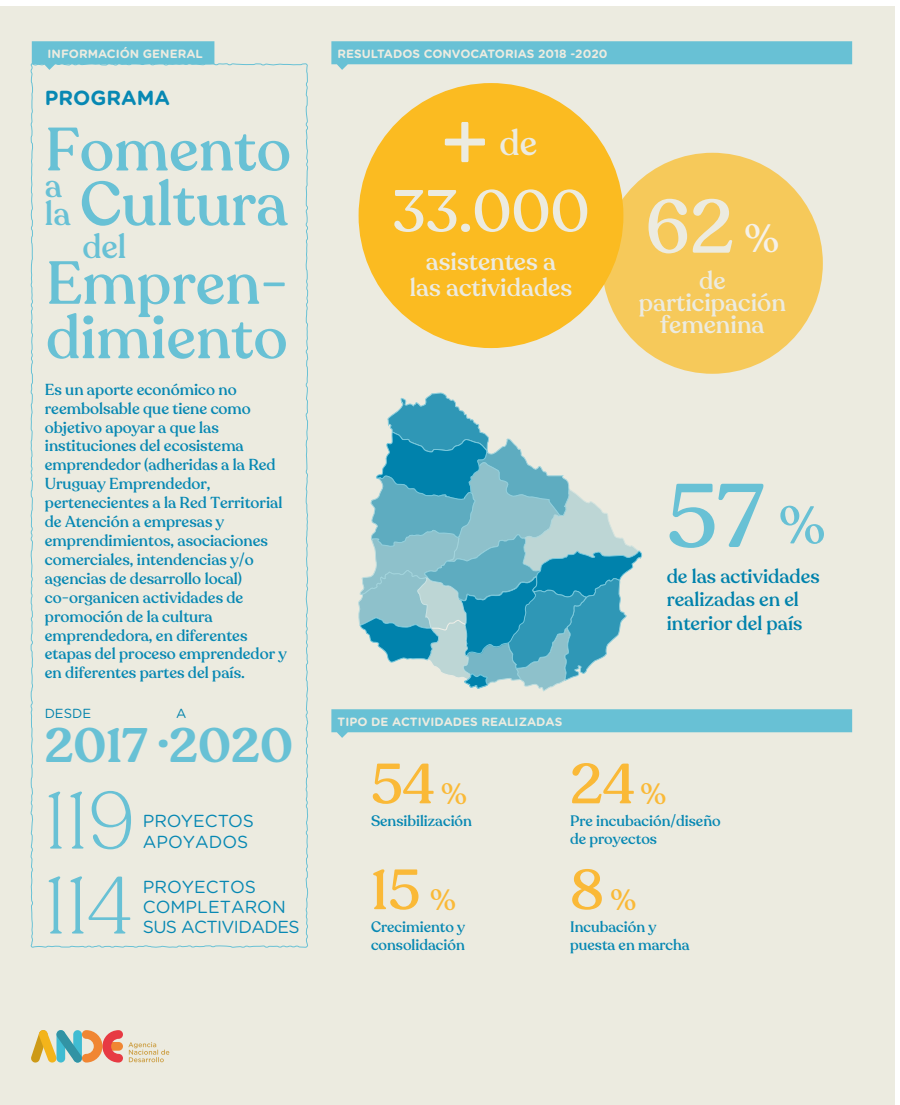
<style>
.page{position:relative;width:900px;height:1105px;background:#fff}
.page>*{position:absolute;margin:0;border:0;box-sizing:border-box;transform-origin:0 0}
.t1{font:500 89.03px "Recoleta";color:#68c1d5}
.t2{font:300 80.25px "Recoleta";color:#68c1d5}
.t3{font:300 80.03px "Recoleta";color:#68c1d5}
.t4{font:500 74.85px "Recoleta";color:#ecebe0}
.t5{font:500 61.5px "Recoleta";color:#68c1d5}
.t6{font:500 60.38px "Recoleta";color:#68c1d5}
.t7{font:500 59.93px/54.4px "Recoleta";color:#68c1d5}
.t8{font:500 58.28px "Recoleta";color:#ecebe0}
.t9{font:500 55.95px "Recoleta";color:#fab937}
.t10{font:600 47.85px "Recoleta";color:#68c1d5}
.t11{font:500 35.17px "Recoleta";color:#ecebe0}
.t12{font:500 33.22px "Recoleta";color:#68c1d5}
.t13{font:500 24.75px/21.9px "Recoleta";color:#ecebe0;text-align:center}
.t14{font:700 20.33px "Gotham Rounded";color:#0788b3}
.t15{font:500 19.5px/23.4px "Recoleta";color:#0082ac}
.t16{font:17.4px/20.9px "Gotham Rounded";color:#0788b3}
.t17{font:17.4px "Gotham Rounded";letter-spacing:-.035em;color:#0788b3}
.t18{font:500 15.75px/18.9px "Recoleta";color:#0788b3}
.t19{font:500 15px/18px "Recoleta";color:#0788b3}
.t20{font:13.12px "Gotham Rounded";color:#0082ac}
.t21{font:700 11.93px "Gotham Rounded";color:#ecebe0}
.s1{font-size:33.22px}
.s2{font-size:39.15px;color:#f5f1e8}
.s3{font-size:52.43px}
.s4{font-size:29.17px}
</style>
<div class="page">
<div style="left:0;top:6px;width:895px;height:1098px;background:#ecebe0"></div>
<div style="left:32px;top:41px;width:182px;height:21px;background:#68c1d5"></div>
<svg style="left:331px;top:41px;width:521px;height:29px"></svg>
<svg style="left:331px;top:709px;width:521px;height:28px;background:#7fc8d6"></svg>
<svg style="left:30px;top:62px;width:279px;height:885px"></svg>
<div style="left:359px;top:83px;width:264px;height:265px;background:#fbbb21;border-radius:50%"></div>
<svg style="left:445px;top:122px;width:40px;height:40px"></svg>
<div style="left:602px;top:153px;width:221px;height:221px;background:#f6c95a;border-radius:50%"></div>
<svg style="left:358px;top:392px;width:285px;height:299px"></svg>
<svg style="left:31px;top:1030px;width:92px;height:32px"></svg>
<svg style="left:129px;top:1042px;width:40px;height:20px"></svg>
<p class="t21" style="left:48px;top:45px;width:157px">INFORMACIÓN GENERAL</p>
<p class="t21" style="left:338px;top:45px;width:271px">RESULTADOS CONVOCATORIAS 2018 -2020</p>
<p class="t14" style="left:45px;top:83px;width:127px">PROGRAMA</p>
<h3 class="t6" style="left:45px;top:112px;width:248px">Fomento</h3>
<h3 class="t12" style="left:45px;top:165px;width:19px">a</h3>
<h3 class="t11" style="left:500px;top:121px;width:39px">de</h3>
<h3 class="t5" style="left:45px;top:166px;width:245px"><span class="s1">la</span> Cultura</h3>
<h3 class="t7" style="left:46px;top:257px;width:243px">Empren&shy;dimiento</h3>
<h3 class="t13" style="left:410px;top:249px;width:164px;line-height:26px">asistentes a las actividades</h3>
<h3 class="t8" style="left:392px;top:175px;width:199px">33.000</h3>
<h3 class="t12" style="left:82px;top:226px;width:46px">del</h3>
<p class="t18" style="left:45px;top:380px;width:243px">Es un aporte económico no reembolsable que tiene como objetivo apoyar a que las instituciones del ecosistema emprendedor (adheridas a la Red<br>Uruguay Emprendedor, pertenecientes a la Red Territorial de Atención a empresas y emprendimientos, asociaciones comerciales, intendencias y/o agencias de desarrollo local) co-organicen actividades de promoción de la cultura emprendedora, en diferentes etapas del proceso emprendedor y en diferentes partes del país.</p>
<p class="t20" style="left:45px;top:704px;width:48px">DESDE</p>
<p class="t20" style="left:176px;top:704px;width:12px">A</p>
<p class="t21" style="left:338px;top:712px;width:226px">TIPO DE ACTIVIDADES REALIZADAS</p>
<h3 class="t4" style="left:646px;top:181px;width:135px">62 <span class="s2">%</span></h3>
<h3 class="t13" style="left:639px;top:270px;width:149px">de participación femenina</h3>
<h1 class="t1" style="left:667px;top:461px;width:160px">57 <span class="s3">%</span></h1>
<p class="t15" style="left:667px;top:565px;width:154px">de las actividades realizadas en el interior del país</p>
<h3 class="t10" style="left:45px;top:716px;width:250px">2017 ·2020</h3>
<h3 class="t3" style="left:45px;top:771px;width:92px">119</h3>
<p class="t16" style="left:143px;top:809px;width:113px">PROYECTOS<br>APOYADOS</p>
<h2 class="t2" style="left:45px;top:856px;width:89px">114</h2>
<p class="t16" style="left:143px;top:875px;width:115px">PROYECTOS</p>
<p class="t16" style="left:143px;top:895px;width:145px">COMPLETARON</p>
<p class="t17" style="left:143px;top:914px;width:158px">SUS ACTIVIDADES</p>
<h3 class="t9" style="left:371px;top:749px;width:98px">54 <span class="s4">%</span></h3>
<p class="t19" style="left:371px;top:811px;width:103px">Sensibilización</p>
<h3 class="t9" style="left:371px;top:855px;width:86px">15 <span class="s4">%</span></h3>
<p class="t19" style="left:371px;top:917px;width:96px">Crecimiento y consolidación</p>
<h3 class="t9" style="left:570px;top:749px;width:98px">24<span class="s4">%</span></h3>
<p class="t19" style="left:570px;top:811px;width:152px">Pre incubación/diseño de proyectos</p>
<h3 class="t9" style="left:570px;top:855px;width:68px">8<span class="s4">%</span></h3>
<p class="t19" style="left:570px;top:917px;width:121px">Incubación y puesta en marcha</p>
</div>
